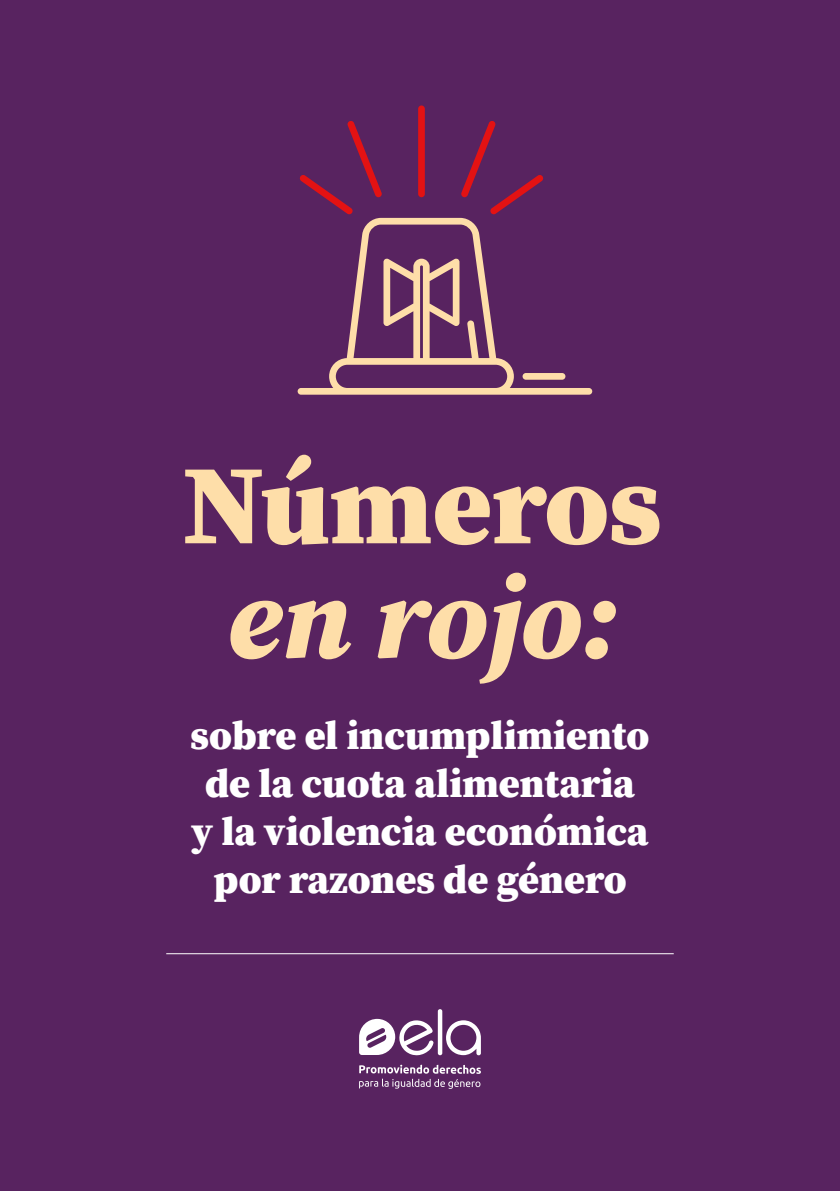
<style>
.page{position:relative;width:840px;height:1191px;background:#fff}
.page>*{position:absolute;margin:0;border:0;box-sizing:border-box;transform-origin:0 0}
.t1{font:900 113px "Source Serif Pro";color:#fedea9}
.t2{font:italic 900 113px "Source Serif Pro";letter-spacing:-.01em;color:#fedea9}
.t3{font:900 40px/48px "Source Serif Pro";color:#fff;text-align:center}
</style>
<div class="page">
<div style="left:0;top:0;width:839px;height:1191px;background:#582360"></div>
<svg style="left:359px;top:1009px;width:121px;height:46px"></svg>
<svg style="left:359px;top:1064px;width:121px;height:24px"></svg>
<hr style="left:166px;top:953px;width:507px;height:1px;background:#fff">
<div style="left:418px;top:105px;width:6px;height:92px;background:#e31213;border-radius:3px"></div>
<svg style="left:461px;top:121px;width:82px;height:93px"></svg>
<svg style="left:299px;top:121px;width:83px;height:93px"></svg>
<svg style="left:297px;top:218px;width:295px;height:177px"></svg>
<div style="left:522px;top:373px;width:43px;height:7px;background:#fedea9;border-radius:3px"></div>
<h1 class="t1" style="left:182px;top:426px;width:480px">Números</h1>
<h1 class="t2" style="left:225px;top:541px;width:395px">en rojo:</h1>
<p class="t3" style="left:190px;top:710px;width:460px">sobre el incumplimiento de la cuota alimentaria y la violencia económica por razones de género</p>
</div>
